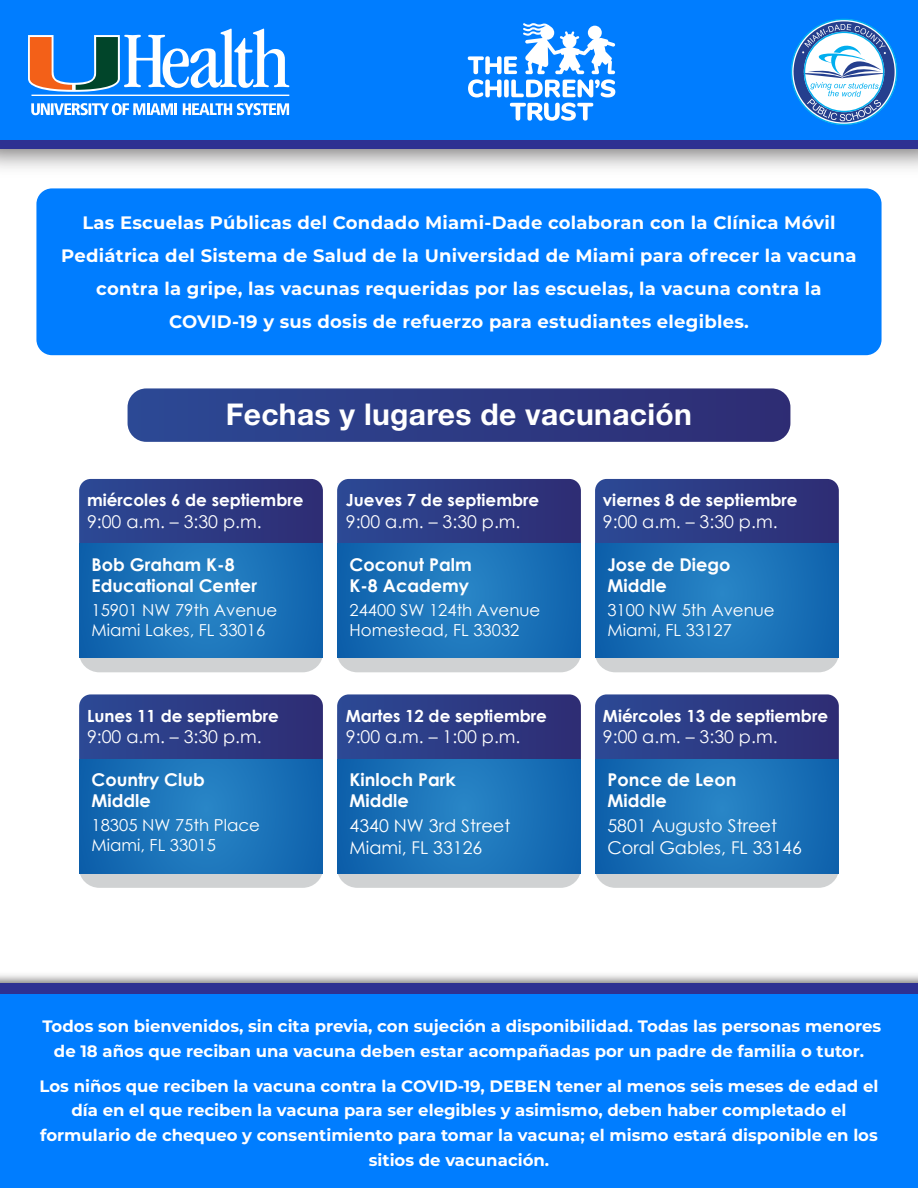
<style>
.page{position:relative;width:918px;height:1188px;background:#fff}
.page>*{position:absolute;margin:0;border:0;box-sizing:border-box;transform-origin:0 0}
.t1{font:700 30px "Helvetica Neue LT Std";letter-spacing:.01em;color:#fff}
.t2{font:700 18px/33px "Montserrat";letter-spacing:.015em;color:#fff;text-align:center}
.t3{font:17.55px/21.1px "Century Gothic";color:#fff}
.t4{font:700 17.55px/21.1px "Century Gothic";color:#fff}
.t5{font:700 16.8px "Century Gothic";color:#fff}
.t6{font:700 16.5px/24.8px "Montserrat";color:#fff;text-align:center}
.t7{font:16.5px/19.8px "Century Gothic";color:#fff}
</style>
<div class="page">
<div style="left:0;top:23px;width:918px;height:126px;background:#2e3192"></div>
<div style="left:0;top:0;width:918px;height:140px;background:#007dff"></div>
<svg style="left:791px;top:19px;width:106px;height:106px"></svg>
<svg style="left:28px;top:28px;width:261px;height:68px"></svg>
<svg style="left:183px;top:103px;width:106px;height:12px"></svg>
<svg style="left:31px;top:103px;width:146px;height:12px"></svg>
<svg style="left:468px;top:23px;width:147px;height:74px"></svg>
<svg style="left:510px;top:103px;width:83px;height:18px"></svg>
<div style="left:337px;top:482px;width:244px;height:190px;background:#d0d2d3;border-radius:20px"></div>
<svg style="left:337px;top:479px;width:244px;height:65px;background:#2d3c85"></svg>
<svg style="left:337px;top:544px;width:244px;height:114px;background:#1971b7"></svg>
<div style="left:595px;top:482px;width:244px;height:190px;background:#d0d2d3;border-radius:20px"></div>
<svg style="left:595px;top:479px;width:244px;height:65px;background:#2d3c85"></svg>
<svg style="left:595px;top:544px;width:244px;height:114px;background:#1971b7"></svg>
<div style="left:79px;top:482px;width:244px;height:190px;background:#d0d2d3;border-radius:20px"></div>
<svg style="left:79px;top:479px;width:244px;height:65px;background:#2d3c85"></svg>
<svg style="left:79px;top:544px;width:244px;height:114px;background:#1971b7"></svg>
<div style="left:337px;top:698px;width:244px;height:190px;background:#d0d2d3;border-radius:20px"></div>
<svg style="left:337px;top:694px;width:244px;height:65px;background:#2f3c85"></svg>
<svg style="left:337px;top:759px;width:244px;height:114px;background:#1971b7"></svg>
<div style="left:595px;top:698px;width:244px;height:190px;background:#d0d2d3;border-radius:20px"></div>
<svg style="left:595px;top:694px;width:244px;height:65px;background:#2f3c85"></svg>
<svg style="left:595px;top:759px;width:244px;height:114px;background:#1971b7"></svg>
<div style="left:79px;top:698px;width:244px;height:190px;background:#d0d2d3;border-radius:20px"></div>
<svg style="left:79px;top:694px;width:244px;height:65px;background:#2f3c85"></svg>
<svg style="left:79px;top:759px;width:244px;height:114px;background:#1971b7"></svg>
<svg style="left:128px;top:388px;width:662px;height:54px;background:#303e86"></svg>
<div style="left:36px;top:188px;width:846px;height:167px;background:#007dff;border-radius:16px"></div>
<div style="left:0;top:984px;width:918px;height:204px;background:#007dff"></div>
<div style="left:0;top:983px;width:918px;height:11px;background:#2e3192"></div>
<p class="t2" style="left:61px;top:205px;width:797px">Las Escuelas Públicas del Condado Miami-Dade colaboran con la Clínica Móvil Pediátrica del Sistema de Salud de la Universidad de Miami para ofrecer la vacuna contra la gripe, las vacunas requeridas por las escuelas, la vacuna contra la COVID-19 y sus dosis de refuerzo para estudiantes elegibles.</p>
<h1 class="t1" style="left:226px;top:396px;width:467px">Fechas y lugares de vacunación</h1>
<p class="t5" style="left:87px;top:487px;width:218px">miércoles 6 de septiembre</p>
<p class="t3" style="left:87px;top:510px;width:176px">9:00 a.m. – 3:30 p.m.</p>
<p class="t4" style="left:92px;top:553px;width:167px">Bob Graham K-8<br>Educational Center</p>
<p class="t7" style="left:92px;top:600px;width:187px">15901 NW 79th Avenue<br>Miami Lakes, FL 33016</p>
<p class="t5" style="left:87px;top:703px;width:194px">Lunes 11 de septiembre</p>
<p class="t3" style="left:87px;top:726px;width:176px">9:00 a.m. – 3:30 p.m.</p>
<p class="t4" style="left:92px;top:768px;width:115px">Country Club<br>Middle</p>
<p class="t7" style="left:92px;top:815px;width:170px">18305 NW 75th Place<br>Miami, FL 33015</p>
<p class="t5" style="left:346px;top:487px;width:195px">Jueves 7 de septiembre</p>
<p class="t3" style="left:346px;top:511px;width:176px">9:00 a.m. – 3:30 p.m.</p>
<p class="t4" style="left:350px;top:553px;width:124px">Coconut Palm<br>K-8 Academy</p>
<p class="t7" style="left:350px;top:600px;width:192px">24400 SW 124th Avenue<br>Homestead, FL 33032</p>
<p class="t5" style="left:346px;top:703px;width:203px">Martes 12 de septiembre</p>
<p class="t3" style="left:346px;top:726px;width:176px">9:00 a.m. – 1:00 p.m.</p>
<p class="t4" style="left:350px;top:768px;width:108px">Kinloch Park<br>Middle</p>
<p class="t3" style="left:350px;top:815px;width:162px">4340 NW 3rd Street<br>Miami, FL 33126</p>
<p class="t5" style="left:603px;top:487px;width:196px">viernes 8 de septiembre</p>
<p class="t3" style="left:603px;top:510px;width:176px">9:00 a.m. – 3:30 p.m.</p>
<p class="t4" style="left:607px;top:553px;width:125px">Jose de Diego<br>Middle</p>
<p class="t7" style="left:607px;top:600px;width:169px">3100 NW 5th Avenue<br>Miami, FL 33127</p>
<p class="t5" style="left:603px;top:703px;width:227px">Miércoles 13 de septiembre</p>
<p class="t3" style="left:603px;top:726px;width:176px">9:00 a.m. – 3:30 p.m.</p>
<p class="t4" style="left:607px;top:768px;width:130px">Ponce de Leon<br>Middle</p>
<p class="t3" style="left:607px;top:815px;width:196px">5801 Augusto Street<br>Coral Gables, FL 33146</p>
<p class="t6" style="left:42px;top:1013px;width:840px">Todos son bienvenidos, sin cita previa, con sujeción a disponibilidad. Todas las personas menores de 18 años que reciban una vacuna deben estar acompañadas por un padre de familia o tutor.</p>
<p class="t6" style="left:40px;top:1072px;width:840px">Los niños que reciben la vacuna contra la COVID-19, DEBEN tener al menos seis meses de edad el día en el que reciben la vacuna para ser elegibles y asimismo, deben haber completado el formulario de chequeo y consentimiento para tomar la vacuna; el mismo estará disponible en los sitios de vacunación.</p>
</div>
